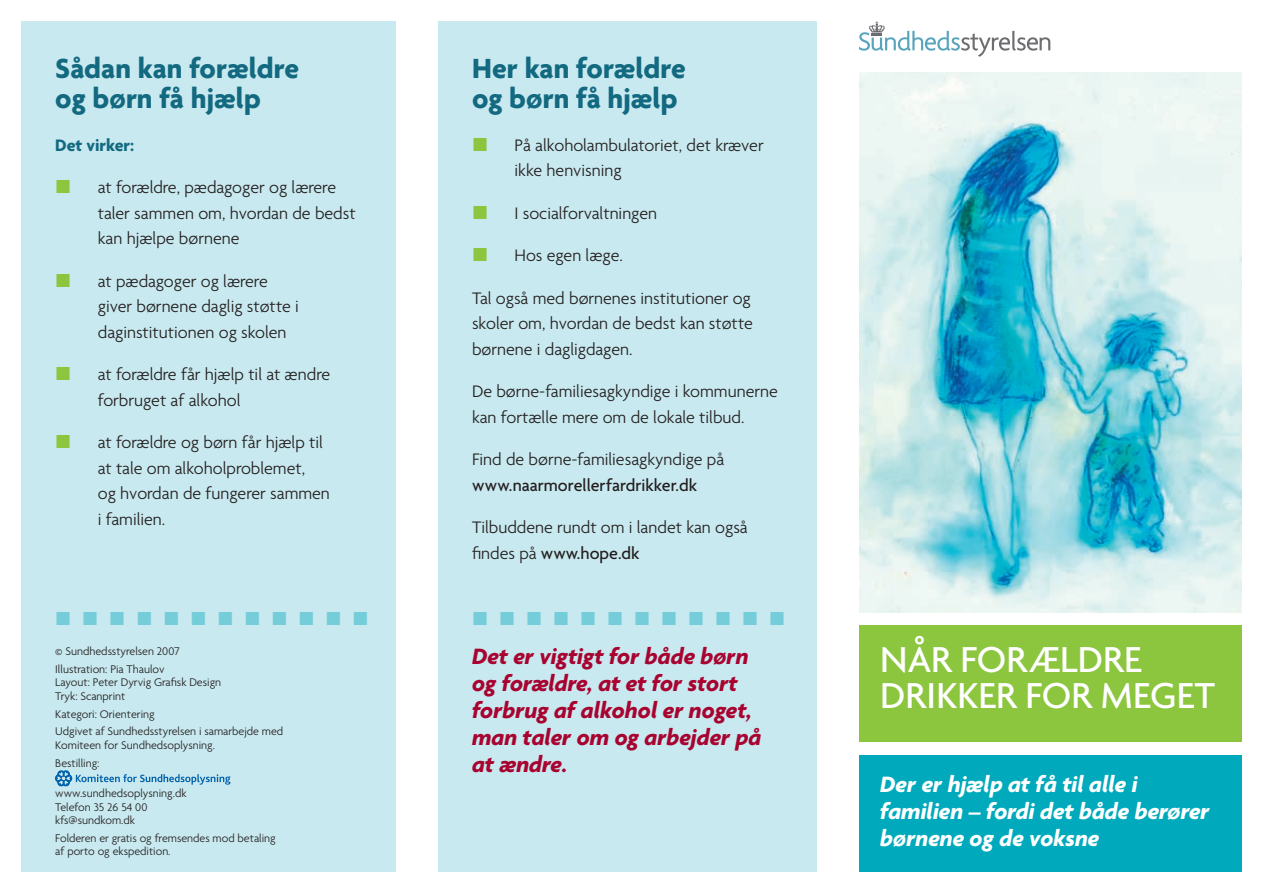
<style>
.page{position:relative;width:1263px;height:893px;background:#fff}
.page>*{position:absolute;margin:0;border:0;box-sizing:border-box;transform-origin:0 0}
.t1{font:500 39px/36px "Agenda";letter-spacing:.005em;color:#fff}
.t2{font:700 30px/30px "Agenda";letter-spacing:.005em;color:#126980}
.t3{font:italic 700 24px/27px "Agenda";color:#a80330}
.t4{font:italic 700 24px/27px "Agenda";color:#fff}
.t5{font:300 18px/25.5px "Agenda";color:#231f20}
.t6{font:500 18px "Agenda";letter-spacing:.005em;color:#231f20}
.t7{font:18px "Ding 1";color:#74cdd9}
.t8{font:700 18px "Agenda";color:#126980}
.t9{font:18px "Ding 1";color:#8bc63e}
.t10{font:300 12px/13.5px "Agenda";color:#231f20}
.s1{font-weight:500}
</style>
<div class="page">
<div style="left:438px;top:21px;width:378px;height:851px;background:#c8e9ef"></div>
<div style="left:21px;top:21px;width:374px;height:851px;background:#c8e9ef"></div>
<img style="left:859px;top:72px;width:383px;height:540px">
<div style="left:859px;top:625px;width:383px;height:117px;background:#8bc63e"></div>
<svg style="left:859px;top:21px;width:191px;height:36px"></svg>
<div style="left:859px;top:755px;width:383px;height:117px;background:#00aabc"></div>
<svg style="left:55px;top:770px;width:175px;height:17px"></svg>
<h2 class="t2" style="left:55px;top:53px;width:245px">Sådan kan forældre og børn få hjælp</h2>
<p class="t8" style="left:55px;top:134px;width:80px">Det virker:</p>
<p class="t9" style="left:55px;top:178px;width:18px">¨</p>
<p class="t5" style="left:98px;top:174px;width:259px">at forældre, pædagoger og lærere taler sammen om, hvordan de bedst kan hjælpe børnene</p>
<p class="t9" style="left:55px;top:271px;width:18px">¨</p>
<p class="t5" style="left:98px;top:268px;width:203px">at pædagoger og lærere giver børnene daglig støtte i daginstitutionen og skolen</p>
<p class="t9" style="left:55px;top:365px;width:18px">¨</p>
<p class="t5" style="left:98px;top:361px;width:234px">at forældre får hjælp til at ændre forbruget af alkohol</p>
<p class="t9" style="left:55px;top:433px;width:18px">¨</p>
<p class="t5" style="left:98px;top:429px;width:234px">at forældre og børn får hjælp til at tale om alkoholproblemet,<br>og hvordan de fungerer sammen i familien.</p>
<h2 class="t2" style="left:472px;top:53px;width:215px">Her kan forældre og børn få hjælp</h2>
<p class="t9" style="left:472px;top:135px;width:18px">¨</p>
<p class="t5" style="left:514px;top:132px;width:251px">På alkoholambulatoriet, det kræver ikke henvisning</p>
<p class="t9" style="left:472px;top:203px;width:18px">¨</p>
<p class="t5" style="left:514px;top:200px;width:144px">I socialforvaltningen</p>
<p class="t9" style="left:472px;top:246px;width:18px">¨</p>
<p class="t5" style="left:514px;top:242px;width:110px">Hos egen læge.</p>
<p class="t5" style="left:472px;top:285px;width:282px;text-align:justify">Tal også med børnenes institutioner og skoler om, hvordan de bedst kan støtte børnene i dagligdagen.</p>
<p class="t5" style="left:472px;top:378px;width:307px">De børne-familiesagkyndige i kommunerne kan fortælle mere om de lokale tilbud.</p>
<p class="t5" style="left:472px;top:446px;width:254px">Find de børne-familiesagkyndige på</p>
<p class="t6" style="left:472px;top:474px;width:226px">www.naarmorellerfardrikker.dk</p>
<p class="t5" style="left:472px;top:514px;width:277px">Tilbuddene rundt om i landet kan også findes på <span class="s1">www.hope.dk</span></p>
<p class="t7" style="left:55px;top:610px;width:315px">¨¨¨¨¨¨¨¨¨¨¨¨</p>
<p class="t7" style="left:472px;top:610px;width:315px">¨¨¨¨¨¨¨¨¨¨¨¨</p>
<p class="t10" style="left:55px;top:642px;width:126px;line-height:17.7px">© Sundhedsstyrelsen 2007<br>Illustration: Pia Thaulov</p>
<p class="t10" style="left:55px;top:675px;width:167px">Layout: Peter Dyrvig Grafisk Design<br>Tryk: Scanprint</p>
<p class="t10" style="left:55px;top:705px;width:230px;line-height:17.7px">Kategori: Orientering<br>Udgivet af Sundhedsstyrelsen i samarbejde med</p>
<p class="t10" style="left:55px;top:736px;width:161px;line-height:17.7px">Komiteen for Sundhedsoplysning.<br>Bestilling:</p>
<p class="t10" style="left:55px;top:786px;width:133px">www.sundhedsoplysning.dk<br>Telefon 35 26 54 00 kfs@sundkom.dk</p>
<p class="t10" style="left:55px;top:831px;width:222px">Folderen er gratis og fremsendes mod betaling af porto og ekspedition.</p>
<h3 class="t3" style="left:472px;top:642px;width:291px">Det er vigtigt for både børn og forældre, at et for stort forbrug af alkohol er noget, man taler om og arbejder på at ændre.</h3>
<h1 class="t1" style="left:880px;top:640px;width:336px">Når forældre drikker for meget</h1>
<h3 class="t4" style="left:880px;top:770px;width:331px">Der er hjælp at få til alle i familien – fordi det både berører børnene og de voksne</h3>
</div>
